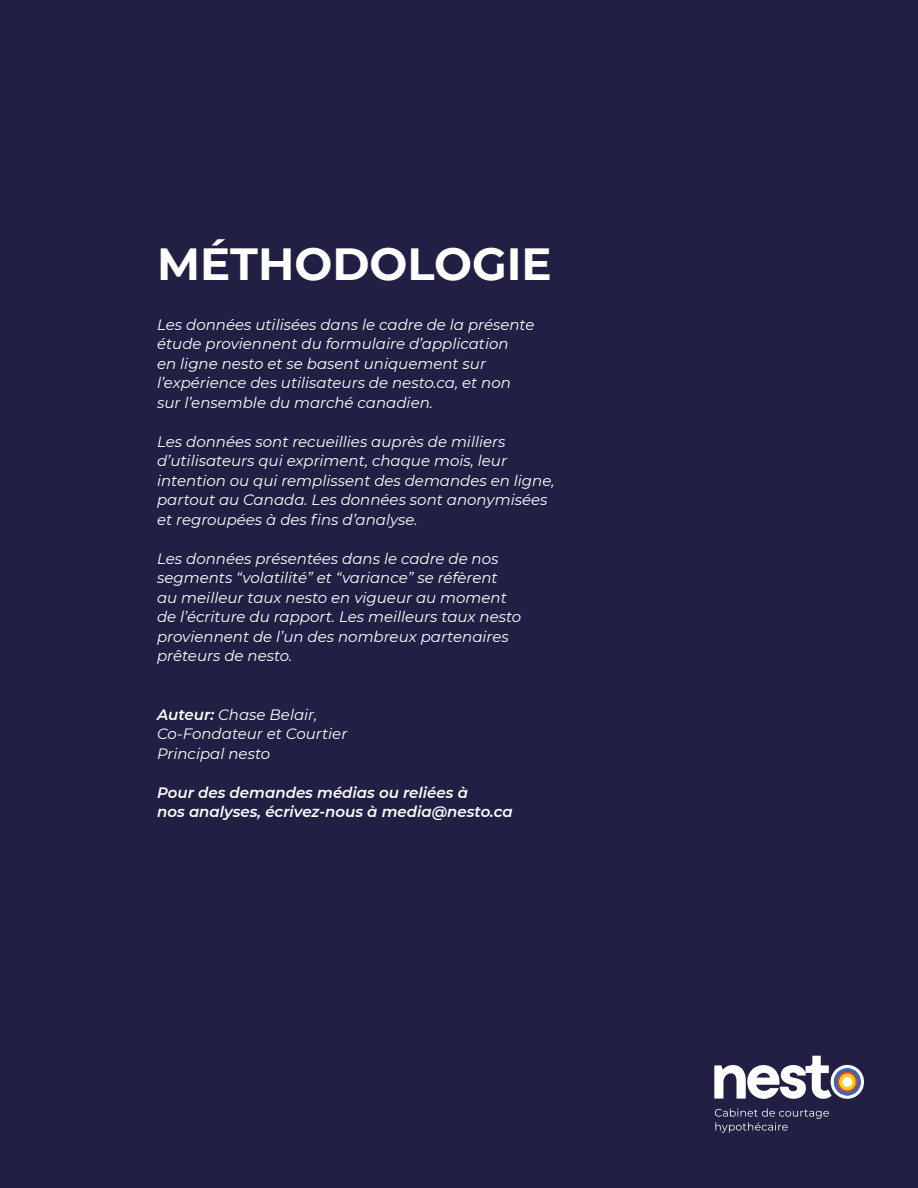
<style>
.page{position:relative;width:918px;height:1188px;background:#212044}
.page>*{position:absolute;margin:0;border:0;box-sizing:border-box;transform-origin:0 0}
.t1{font:700 45px "Montserrat";color:#fff}
.t2{font:italic 15px/19.5px "Montserrat";color:#fff}
.t3{font:italic 600 15px/19.5px "Montserrat";color:#fff}
.s1{font-weight:600}
</style>
<div class="page">
<svg style="left:714px;top:1056px;width:150px;height:43px"></svg>
<svg style="left:715px;top:1109px;width:114px;height:24px"></svg>
<h1 class="t1" style="left:157px;top:239px;width:396px">MÉTHODOLOGIE</h1>
<p class="t2" style="left:157px;top:316px;width:379px">Les données utilisées dans le cadre de la présente étude proviennent du formulaire d’application<br>en ligne nesto et se basent uniquement sur l’expérience des utilisateurs de nesto.ca, et non sur l’ensemble du marché canadien.</p>
<p class="t2" style="left:157px;top:433px;width:399px">Les données sont recueillies auprès de milliers d’utilisateurs qui expriment, chaque mois, leur intention ou qui remplissent des demandes en ligne, partout au Canada. Les données sont anonymisées et regroupées à des fins d’analyse.</p>
<p class="t2" style="left:157px;top:550px;width:366px">Les données présentées dans le cadre de nos segments “volatilité” et “variance” se réfèrent au meilleur taux nesto en vigueur au moment de l’écriture du rapport. Les meilleurs taux nesto proviennent de l’un des nombreux partenaires prêteurs de nesto.</p>
<p class="t2" style="left:157px;top:706px;width:192px"><span class="s1">Auteur:</span> Chase Belair,<br>Co-Fondateur et Courtier<br>Principal nesto</p>
<p class="t3" style="left:157px;top:784px;width:357px">Pour des demandes médias ou reliées à<br>nos analyses, écrivez-nous à media@nesto.ca</p>
</div>
